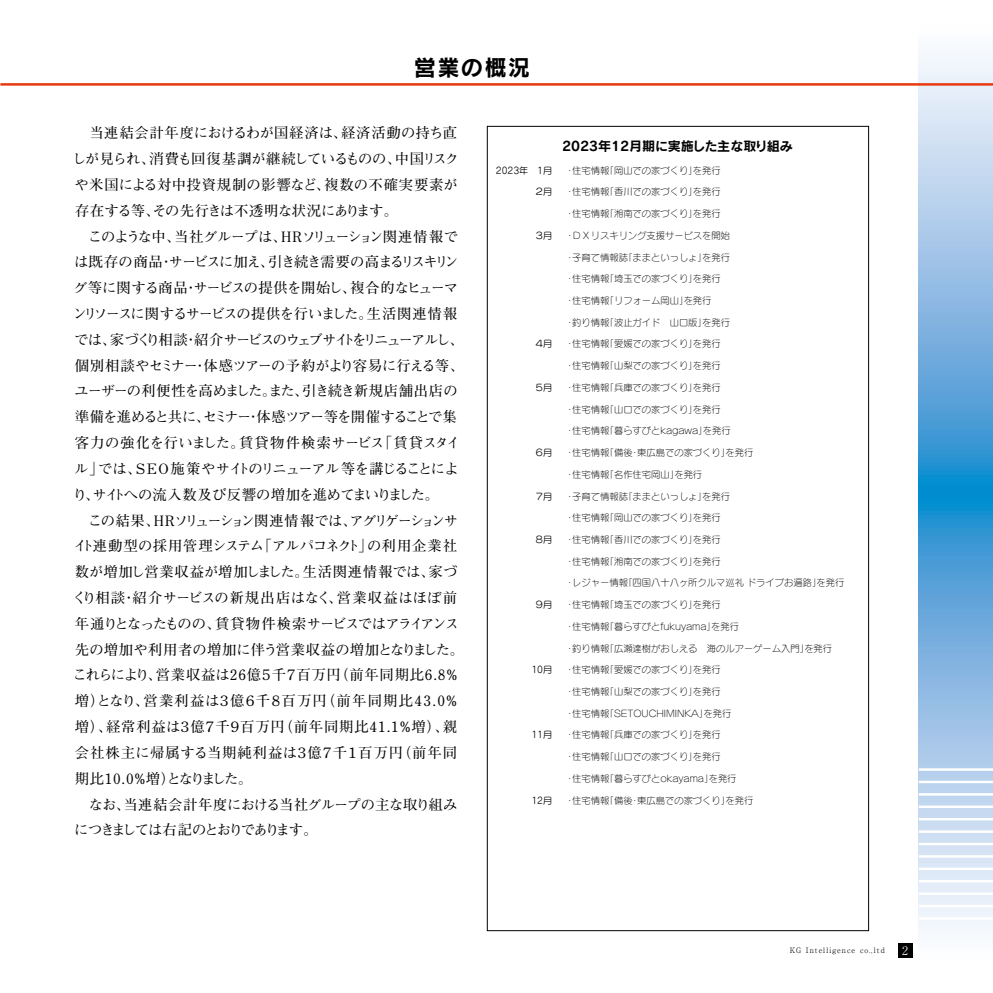
<style>
.page{position:relative;width:993px;height:993px;background:#fff}
.page>*{position:absolute;margin:0;border:0;box-sizing:border-box;transform-origin:0 0}
.t1{font:22.4px "Rodin Pro B";letter-spacing:.05em;color:#000}
.t2{font:700 14.17px/25.7px "Futo Min A101 Pro";letter-spacing:-.035em;color:#000}
.t3{font:12.95px "Rodin Pro B";color:#000}
.t4{font:300 11.72px "Ryumin Pro";color:#fff}
.t5{font:9.28px "Seurat Pro L";color:#000}
.t6{font:9.28px "Seurat Pro M";color:#000}
.t7{font:300 7.52px "Ryumin Pro";letter-spacing:.15em;color:#000}
</style>
<div class="page">
<svg style="left:918px;top:53px;width:74px;height:879px"></svg>
<hr style="left:0;top:83px;width:992px;height:3px;background:#e8380d">
<hr style="left:918px;top:768px;width:74px;height:2px;background:#fff">
<hr style="left:918px;top:780px;width:74px;height:3px;background:#fff">
<hr style="left:918px;top:792px;width:74px;height:3px;background:#fff">
<hr style="left:918px;top:805px;width:74px;height:2px;background:#fff">
<hr style="left:918px;top:817px;width:74px;height:3px;background:#fff">
<hr style="left:918px;top:830px;width:74px;height:2px;background:#fff">
<hr style="left:918px;top:842px;width:74px;height:3px;background:#fff">
<hr style="left:918px;top:854px;width:74px;height:3px;background:#fff">
<hr style="left:918px;top:867px;width:74px;height:2px;background:#fff">
<hr style="left:918px;top:879px;width:74px;height:3px;background:#fff">
<hr style="left:918px;top:892px;width:74px;height:2px;background:#fff">
<hr style="left:918px;top:904px;width:74px;height:3px;background:#fff">
<hr style="left:918px;top:916px;width:74px;height:3px;background:#fff">
<div style="left:897px;top:942px;width:15px;height:15px;background:#000"></div>
<h1 class="t1" style="left:414px;top:53px;width:118px">営業の概況</h1>
<p class="t2" style="left:72px;top:118px;width:393px">　当連結会計年度におけるわが国経済は、経済活動の持ち直しが見られ、消費も回復基調が継続しているものの、中国リスクや米国による対中投資規制の影響など、複数の不確実要素が存在する等、その先行きは不透明な状況にあります。<br>　このような中、当社グループは、ＨＲソリューション関連情報では既存の商品・サービスに加え、引き続き需要の高まるリスキリング等に関する商品・サービスの提供を開始し、複合的なヒューマンリソースに関するサービスの提供を行いました。生活関連情報では、家づくり相談・紹介サービスのウェブサイトをリニューアルし、個別相談やセミナー・体感ツアーの予約がより容易に行える等、ユーザーの利便性を高めました。また、引き続き新規店舗出店の準備を進めると共に、セミナー・体感ツアー等を開催することで集客力の強化を行いました。賃貸物件検索サービス「賃貸スタイル」では、ＳＥＯ施策やサイトのリニューアル等を講じることにより、サイトへの流入数及び反響の増加を進めてまいりました。<br>　この結果、ＨＲソリューション関連情報では、アグリゲーションサイト連動型の採用管理システム「アルパコネクト」の利用企業社数が増加し営業収益が増加しました。生活関連情報では、家づくり相談・紹介サービスの新規出店はなく、営業収益はほぼ前年通りとなったものの、賃貸物件検索サービスではアライアンス先の増加や利用者の増加に伴う営業収益の増加となりました。これらにより、営業収益は26億５千７百万円（前年同期比6.8％増）となり、営業利益は３億６千８百万円（前年同期比43.0％増）、経常利益は３億７千９百万円（前年同期比41.1％増）、親会社株主に帰属する当期純利益は３億７千１百万円（前年同期比10.0％増）となりました。<br>　なお、当連結会計年度における当社グループの主な取り組みにつきましては右記のとおりであります。</p>
<p class="t6" style="left:495px;top:164px;width:58px">2023年　1月</p>
<p class="t6" style="left:534px;top:186px;width:19px">２月</p>
<p class="t6" style="left:534px;top:229px;width:19px">３月</p>
<p class="t6" style="left:534px;top:338px;width:19px">４月</p>
<p class="t6" style="left:534px;top:381px;width:19px">５月</p>
<p class="t6" style="left:534px;top:446px;width:19px">６月</p>
<p class="t6" style="left:534px;top:490px;width:19px">７月</p>
<p class="t6" style="left:534px;top:533px;width:19px">８月</p>
<p class="t6" style="left:534px;top:598px;width:19px">９月</p>
<p class="t6" style="left:531px;top:663px;width:22px">10月</p>
<p class="t6" style="left:531px;top:728px;width:22px">11月</p>
<p class="t6" style="left:531px;top:793px;width:22px">12月</p>
<p class="t3" style="left:562px;top:137px;width:232px">2023年12月期に実施した主な取り組み</p>
<p class="t5" style="left:565px;top:164px;width:157px">・住宅情報「岡山での家づくり」を発行</p>
<p class="t5" style="left:565px;top:186px;width:157px">・住宅情報「香川での家づくり」を発行</p>
<p class="t5" style="left:565px;top:207px;width:157px">・住宅情報「湘南での家づくり」を発行</p>
<p class="t5" style="left:565px;top:229px;width:166px">・ＤＸリスキリング支援サービスを開始</p>
<p class="t5" style="left:565px;top:251px;width:166px">・子育て情報誌「ままといっしょ」を発行</p>
<p class="t5" style="left:565px;top:273px;width:157px">・住宅情報「埼玉での家づくり」を発行</p>
<p class="t5" style="left:565px;top:294px;width:148px">・住宅情報「リフォーム岡山」を発行</p>
<p class="t5" style="left:565px;top:316px;width:166px">・釣り情報「波止ガイド　山口版」を発行</p>
<p class="t5" style="left:565px;top:338px;width:157px">・住宅情報「愛媛での家づくり」を発行</p>
<p class="t5" style="left:565px;top:359px;width:157px">・住宅情報「山梨での家づくり」を発行</p>
<p class="t5" style="left:565px;top:381px;width:157px">・住宅情報「兵庫での家づくり」を発行</p>
<p class="t5" style="left:565px;top:403px;width:157px">・住宅情報「山口での家づくり」を発行</p>
<p class="t5" style="left:565px;top:424px;width:167px">・住宅情報「暮らすびとkagawa」を発行</p>
<p class="t5" style="left:565px;top:446px;width:189px">・住宅情報「備後・東広島での家づくり」を発行</p>
<p class="t5" style="left:565px;top:468px;width:138px">・住宅情報「名作住宅岡山」を発行</p>
<p class="t5" style="left:565px;top:490px;width:166px">・子育て情報誌「ままといっしょ」を発行</p>
<p class="t5" style="left:565px;top:511px;width:157px">・住宅情報「岡山での家づくり」を発行</p>
<p class="t5" style="left:565px;top:533px;width:157px">・住宅情報「香川での家づくり」を発行</p>
<p class="t5" style="left:565px;top:555px;width:157px">・住宅情報「湘南での家づくり」を発行</p>
<p class="t5" style="left:565px;top:576px;width:280px">・レジャー情報「四国八十八ヶ所クルマ巡礼 ドライブお遍路」を発行</p>
<p class="t5" style="left:565px;top:598px;width:157px">・住宅情報「埼玉での家づくり」を発行</p>
<p class="t5" style="left:565px;top:620px;width:175px">・住宅情報「暮らすびとfukuyama」を発行</p>
<p class="t5" style="left:565px;top:642px;width:268px">・釣り情報「広瀬達樹がおしえる　海のルアーゲーム入門」を発行</p>
<p class="t5" style="left:565px;top:663px;width:157px">・住宅情報「愛媛での家づくり」を発行</p>
<p class="t5" style="left:565px;top:685px;width:157px">・住宅情報「山梨での家づくり」を発行</p>
<p class="t5" style="left:565px;top:707px;width:167px">・住宅情報「SETOUCHIMINKA」を発行</p>
<p class="t5" style="left:565px;top:728px;width:157px">・住宅情報「兵庫での家づくり」を発行</p>
<p class="t5" style="left:565px;top:750px;width:157px">・住宅情報「山口での家づくり」を発行</p>
<p class="t5" style="left:565px;top:772px;width:173px">・住宅情報「暮らすびとokayama」を発行</p>
<p class="t5" style="left:565px;top:793px;width:189px">・住宅情報「備後・東広島での家づくり」を発行</p>
<p class="t7" style="left:789px;top:943px;width:96px">KG Intelligence co.,ltd</p>
<p class="t4" style="left:902px;top:940px;width:7px">2</p>
</div>
